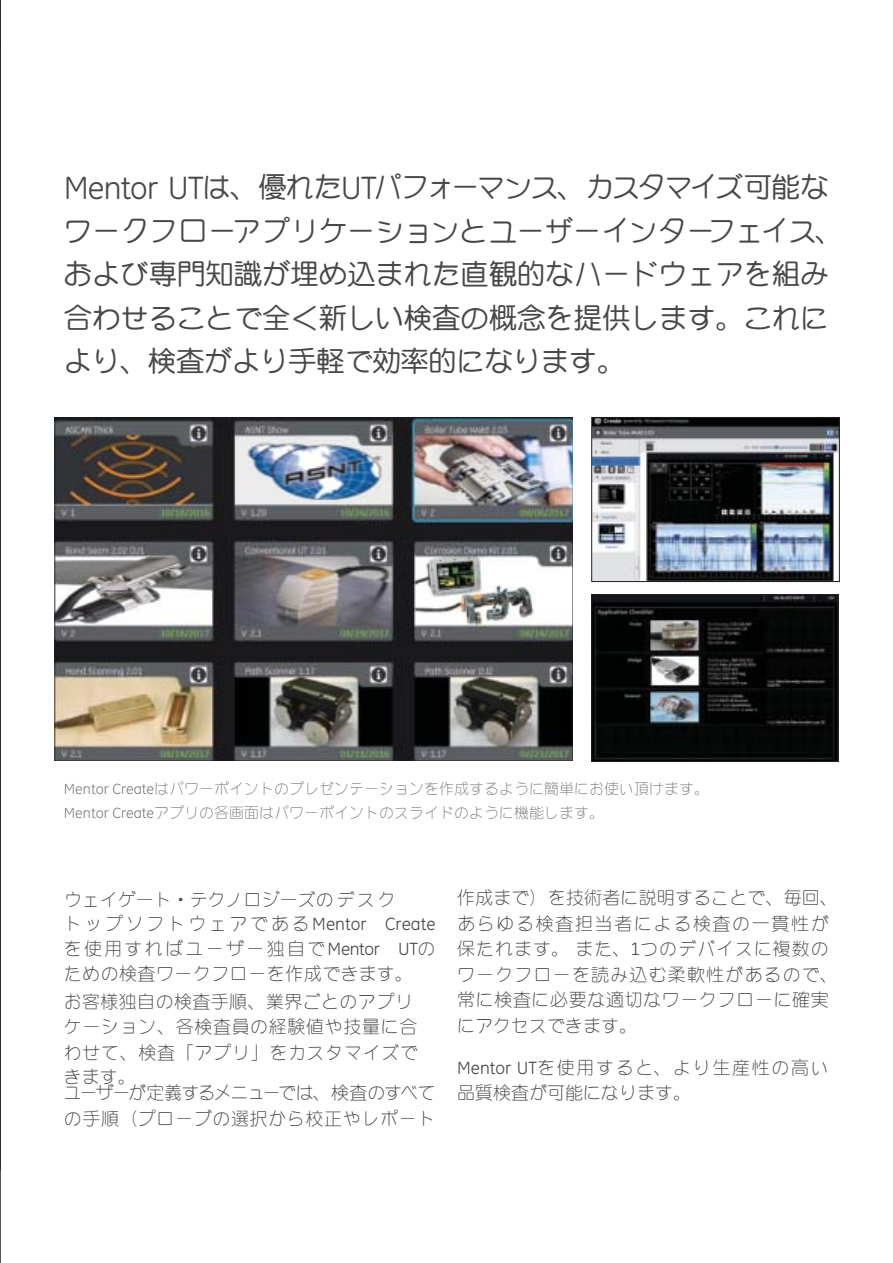
<style>
.page{position:relative;width:893px;height:1263px;background:#fff}
.page>*{position:absolute;margin:0;border:0;box-sizing:border-box;transform-origin:0 0}
.t1{font:28.5px/43.5px "DF Maru Gothic Std W5 90 msp RKSJ H";letter-spacing:-.005em;color:#484749}
.t2{font:18px/24.9px "DFSM Gothic Std W2 90 msp RKSJ H";letter-spacing:.035em;color:#484749;text-align:justify}
.t3{font:18px/25.5px "DFSM Gothic Std W2 90 msp RKSJ H";letter-spacing:.055em;color:#484749}
.t4{font:18px/25.5px "DFSM Gothic Std W2 90 msp RKSJ H";letter-spacing:.015em;color:#484749}
.t5{font:18px/25.5px "DFSM Gothic Std W2 90 msp RKSJ H";letter-spacing:.095em;color:#484749}
.t6{font:300 18px "DFPSM Gothic";color:#484749}
.t7{font:15px/24px "DFSM Gothic Std W2 90 msp RKSJ H";color:#7f8083}
.s1{font-family:"GE Inspira";font-size:32.7px}
.s2{font-family:"GE Inspira"}
.s3{font-family:"DFSM Gothic Std W2 90 msp RKSJ H";font-weight:400}
</style>
<div class="page">
<svg style="left:0;top:1171px;width:1px;height:92px"></svg>
<img style="left:0;top:0;width:1px;height:1171px">
<img style="left:55px;top:418px;width:517px;height:343px">
<img style="left:593px;top:419px;width:245px;height:161px">
<div style="left:591px;top:417px;width:249px;height:165px;border:1px solid #231f20"></div>
<img style="left:593px;top:596px;width:244px;height:164px">
<div style="left:591px;top:594px;width:248px;height:168px;border:1px solid #231f20"></div>
<p class="t1" style="left:64px;top:169px;width:781px"><span class="s1">Mentor UT</span>は、優れた<span class="s1">UT</span>パフォーマンス、カスタマイズ可能なワークフローアプリケーションとユーザーインターフェイス、および専門知識が埋め込まれた直観的なハードウェアを組み合わせることで全く新しい検査の概念を提供します。これにより、検査がより手軽で効率的になります。</p>
<p class="t7" style="left:64px;top:779px;width:647px"><span class="s2">Mentor Create</span>はパワーポイントのプレゼンテーションを作成するように簡単にお使い頂けます。<br><span class="s2">Mentor Create</span>アプリの各画面はパワーポイントのスライドのように機能します。</p>
<p class="t6" style="left:64px;top:890px;width:334px">ウェイゲート・テクノロジーズ<span class="s3">のデスク</span></p>
<p class="t2" style="left:64px;top:913px;width:373px">トップソフトウェアである<span class="s2">Mentor Create</span>を使用すればユーザー独自で<span class="s2">Mentor UT</span>のための検査ワークフローを作成できます。</p>
<p class="t2" style="left:64px;top:991px;width:356px;text-align:left">お客様独自の検査手順、業界ごとのアプリケーション、各検査員の経験値や技量に合わせて、検査「アプリ」をカスタマイズできます。</p>
<p class="t4" style="left:64px;top:1082px;width:373px">ユーザーが定義するメニューでは、検査のすべての手順（プローブの選択から校正やレポート</p>
<p class="t3" style="left:457px;top:887px;width:382px">作成まで）を技術者に説明することで、毎回、あらゆる検査担当者による検査の一貫性が保たれます。また、<span class="s2">1</span>つのデバイスに複数のワークフローを読み込む柔軟性があるので、常に検査に必要な適切なワークフローに確実にアクセスできます。</p>
<p class="t5" style="left:457px;top:1056px;width:373px"><span class="s2">Mentor UT</span>を使用すると、より生産性の高い品質検査が可能になります。</p>
</div>
